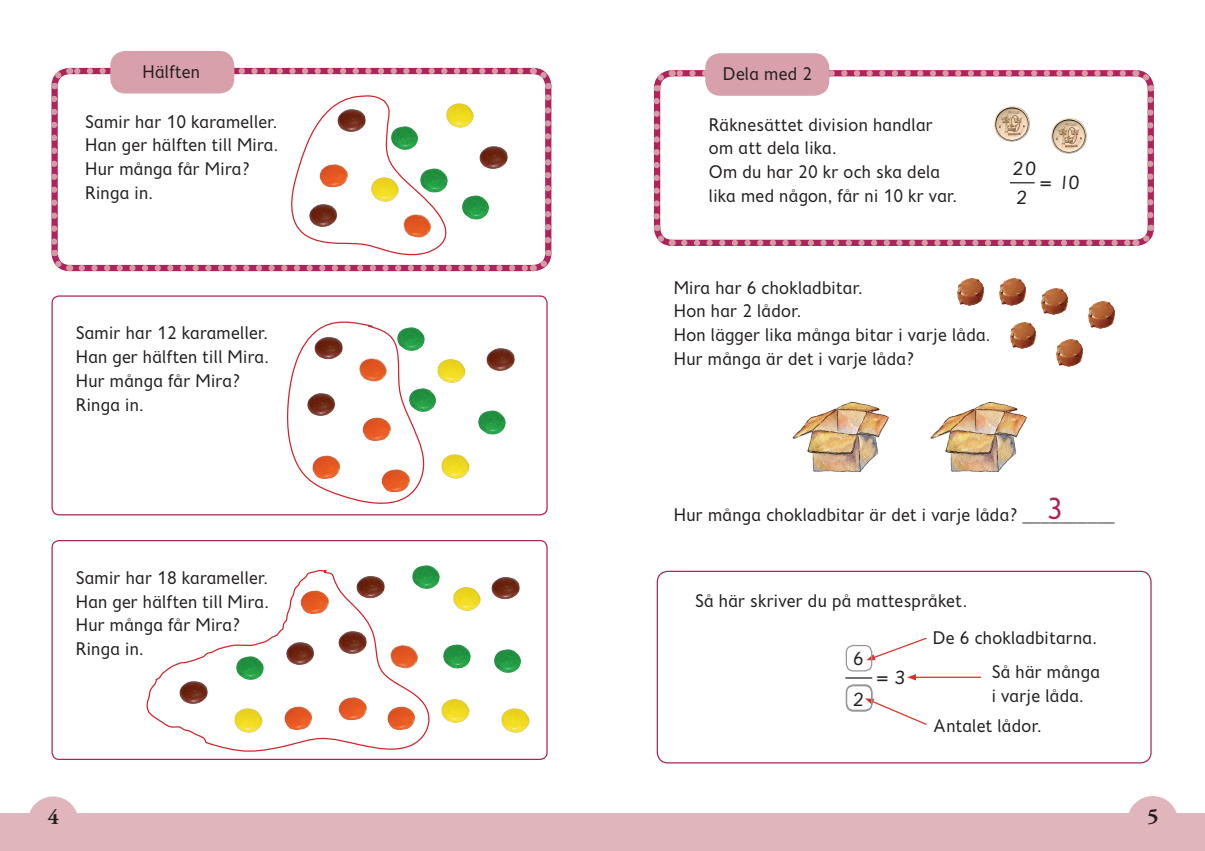
<style>
.page{position:relative;width:1205px;height:851px;background:#fff}
.page>*{position:absolute;margin:0;border:0;box-sizing:border-box;transform-origin:0 0}
.Brödtext{font:31.25px "Fiendstar";color:#ae2359}
.Särskild_text{font:21.25px "Sassoon Primary";color:#231f20}
.t1{font:700 21.25px "Adobe Garamond Pro";color:#231f20}
.Brödtext-2{font:18.75px/23.8px "Fiendstar";letter-spacing:.005em;color:#231f20}
</style>
<div class="page">
<svg style="left:82px;top:265px;width:444px;height:6px;background:#bc5176"></svg>
<svg style="left:51px;top:99px;width:20px;height:173px"></svg>
<svg style="left:533px;top:250px;width:19px;height:22px"></svg>
<svg style="left:531px;top:67px;width:21px;height:173px"></svg>
<svg style="left:51px;top:66px;width:469px;height:23px"></svg>
<div style="left:110px;top:51px;width:124px;height:42px;background:#d7a0aa;border-radius:15px"></div>
<img style="left:479px;top:146px;width:29px;height:23px">
<img style="left:486px;top:348px;width:29px;height:23px">
<img style="left:491px;top:577px;width:29px;height:23px">
<img style="left:478px;top:410px;width:28px;height:25px">
<img style="left:494px;top:649px;width:27px;height:24px">
<img style="left:443px;top:644px;width:28px;height:25px">
<img style="left:415px;top:565px;width:25px;height:23px">
<img style="left:466px;top:195px;width:23px;height:25px">
<img style="left:437px;top:359px;width:29px;height:24px">
<img style="left:453px;top:587px;width:28px;height:24px">
<img style="left:466px;top:105px;width:8px;height:22px">
<img style="left:441px;top:454px;width:29px;height:25px">
<img style="left:441px;top:699px;width:29px;height:24px">
<img style="left:501px;top:708px;width:29px;height:25px">
<div style="left:51px;top:295px;width:497px;height:220px;border:1px solid #ae2359;border-radius:7px"></div>
<div style="left:51px;top:540px;width:497px;height:219px;border:1px solid #ae2359;border-radius:7px"></div>
<svg style="left:291px;top:95px;width:175px;height:161px"></svg>
<svg style="left:684px;top:240px;width:445px;height:6px;background:#bc5176"></svg>
<svg style="left:653px;top:101px;width:21px;height:145px"></svg>
<svg style="left:1135px;top:225px;width:20px;height:21px"></svg>
<svg style="left:1133px;top:70px;width:22px;height:145px"></svg>
<svg style="left:653px;top:69px;width:470px;height:22px"></svg>
<svg style="left:1010px;top:182px;width:24px;height:1px"></svg>
<div style="left:705px;top:53px;width:124px;height:43px;background:#d7a0aa;border-radius:15px"></div>
<img style="left:994px;top:106px;width:36px;height:36px">
<img style="left:1051px;top:118px;width:36px;height:36px">
<div style="left:657px;top:570px;width:494px;height:193px;border:1px solid #ae2359;border-radius:11px"></div>
<svg style="left:866px;top:637px;width:61px;height:23px"></svg>
<svg style="left:865px;top:698px;width:62px;height:27px"></svg>
<hr style="left:914px;top:676px;width:67px;height:1px;background:#da3229">
<svg style="left:907px;top:674px;width:9px;height:6px"></svg>
<img style="left:792px;top:401px;width:97px;height:71px">
<img style="left:930px;top:401px;width:97px;height:71px">
<img style="left:957px;top:278px;width:26px;height:27px">
<img style="left:1000px;top:278px;width:25px;height:27px">
<img style="left:1010px;top:322px;width:26px;height:27px">
<img style="left:1042px;top:288px;width:25px;height:27px">
<img style="left:1089px;top:301px;width:25px;height:27px">
<img style="left:1057px;top:339px;width:25px;height:27px">
<svg style="left:845px;top:677px;width:27px;height:1px"></svg>
<div style="left:846px;top:644px;width:26px;height:27px;border:1px solid #939598;border-radius:7px"></div>
<div style="left:846px;top:685px;width:26px;height:26px;border:1px solid #939598;border-radius:7px"></div>
<div style="left:846px;top:684px;width:26px;height:26px;border:1px solid #939598;border-radius:7px"></div>
<div style="left:0;top:813px;width:1205px;height:37px;background:#e0b5bb"></div>
<div style="left:28px;top:796px;width:51px;height:51px;background:#e0b5bb;border-radius:50%"></div>
<div style="left:1127px;top:795px;width:51px;height:51px;background:#e0b5bb;border-radius:50%"></div>
<svg style="left:285px;top:321px;width:152px;height:193px"></svg>
<svg style="left:146px;top:569px;width:285px;height:183px"></svg>
<p class="Brödtext-2" style="left:142px;top:59px;width:59px">Hälften</p>
<p class="Brödtext-2" style="left:85px;top:109px;width:194px">Samir har 10 karameller.</p>
<p class="Brödtext-2" style="left:85px;top:133px;width:195px">Han ger hälften till Mira.</p>
<p class="Brödtext-2" style="left:85px;top:157px;width:166px">Hur många får Mira?</p>
<p class="Brödtext-2" style="left:85px;top:181px;width:70px">Ringa in.</p>
<p class="Brödtext-2" style="left:76px;top:321px;width:194px">Samir har 12 karameller.</p>
<p class="Brödtext-2" style="left:76px;top:345px;width:195px">Han ger hälften till Mira.</p>
<p class="Brödtext-2" style="left:76px;top:368px;width:166px">Hur många får Mira?</p>
<p class="Brödtext-2" style="left:76px;top:392px;width:70px">Ringa in.</p>
<p class="Brödtext-2" style="left:76px;top:565px;width:194px">Samir har 18 karameller.</p>
<p class="Brödtext-2" style="left:76px;top:589px;width:195px">Han ger hälften till Mira.</p>
<p class="Brödtext-2" style="left:76px;top:613px;width:166px">Hur många får Mira?</p>
<p class="Brödtext-2" style="left:76px;top:637px;width:70px">Ringa in.</p>
<p class="Brödtext-2" style="left:723px;top:62px;width:91px">Dela med 2</p>
<p class="Brödtext-2" style="left:709px;top:112px;width:250px">Räknesättet division handlar om att dela lika.<br>Om du har 20 kr och ska dela lika med någon, får ni 10 kr var.</p>
<p class="Särskild_text" style="left:1012px;top:157px;width:25px">20</p>
<p class="Särskild_text" style="left:1016px;top:186px;width:12px">2</p>
<p class="Särskild_text" style="left:1040px;top:170px;width:40px">= 10</p>
<p class="Brödtext-2" style="left:674px;top:275px;width:190px">Mira har 6 chokladbitar.</p>
<p class="Brödtext-2" style="left:674px;top:299px;width:318px">Hon har 2 lådor.<br>Hon lägger lika många bitar i varje låda.</p>
<p class="Brödtext-2" style="left:674px;top:346px;width:242px">Hur många är det i varje låda?</p>
<p class="Brödtext" style="left:1046px;top:491px;width:18px">3</p>
<p class="Brödtext-2" style="left:674px;top:503px;width:442px">Hur många chokladbitar är det i varje låda? __________</p>
<p class="Brödtext-2" style="left:695px;top:588px;width:274px">Så här skriver du på mattespråket.</p>
<p class="Särskild_text" style="left:853px;top:647px;width:12px">6</p>
<p class="Särskild_text" style="left:853px;top:687px;width:12px">2</p>
<p class="Särskild_text" style="left:877px;top:665px;width:30px">= 3</p>
<p class="Brödtext-2" style="left:933px;top:625px;width:166px">De 6 chokladbitarna.</p>
<p class="Brödtext-2" style="left:991px;top:660px;width:110px">Så här många i varje låda.</p>
<p class="Brödtext-2" style="left:933px;top:713px;width:110px">Antalet lådor.</p>
<p class="t1" style="left:48px;top:804px;width:13px">4</p>
<p class="t1" style="left:1147px;top:803px;width:13px">5</p>
</div>
